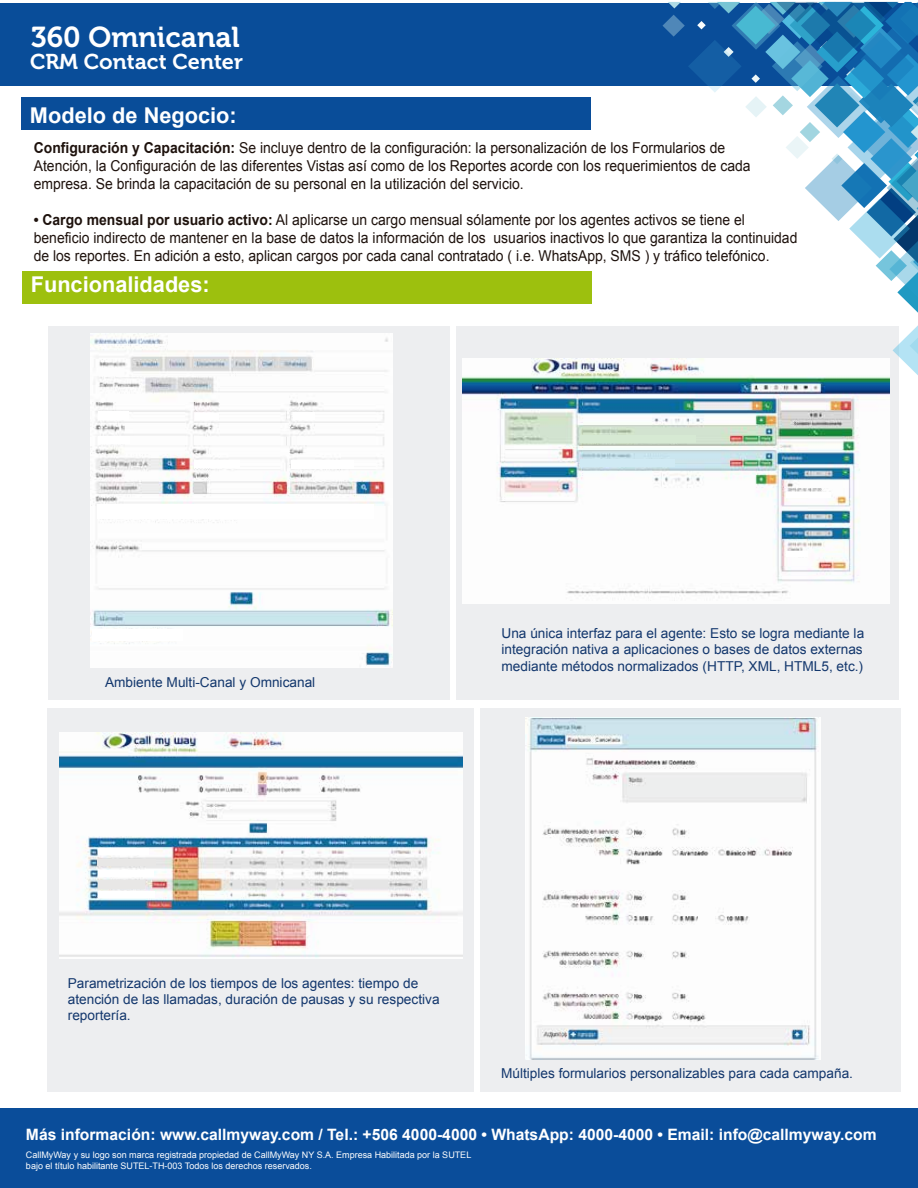
<style>
.page{position:relative;width:918px;height:1188px;background:#fff}
.page>*{position:absolute;margin:0;border:0;box-sizing:border-box;transform-origin:0 0}
.t1{font:28.65px "Museo 700";color:#fff}
.t2{font:700 21.75px "Arial";color:#fff}
.t3{font:21.3px "Museo 700";color:#fff}
.t4{font:700 15.6px "Arial";color:#fff}
.t5{font:15px/18px "Arial";color:#1e120d;scale:.93 1}
.t6{font:13.65px/16.4px "Arial";color:#13376d}
.t7{font:9px/10.8px "Arial";color:#fff}
.s1{font-weight:700}
</style>
<div class="page">
<div style="left:456px;top:326px;width:443px;height:374px;background:#edeef0"></div>
<div style="left:0;top:1108px;width:918px;height:80px;background:#0a4d9a"></div>
<div style="left:0;top:3px;width:918px;height:83px;background:#094d99"></div>
<svg style="left:663px;top:2px;width:255px;height:311px"></svg>
<svg style="left:893px;top:325px;width:25px;height:50px"></svg>
<div style="left:22px;top:271px;width:570px;height:33px;background:#9dc00e"></div>
<div style="left:21px;top:97px;width:570px;height:33px;background:#094d99"></div>
<div style="left:48px;top:326px;width:402px;height:374px;background:#edeef0"></div>
<div style="left:480px;top:708px;width:421px;height:384px;background:#edeef0"></div>
<div style="left:47px;top:708px;width:427px;height:384px;background:#edeef0"></div>
<img style="left:462px;top:359px;width:427px;height:244px">
<img style="left:90px;top:334px;width:302px;height:333px">
<div style="left:93px;top:630px;width:90px;height:11px;background:#fff"></div>
<div style="left:98px;top:504px;width:276px;height:15px;background:#fff"></div>
<div style="left:291px;top:460px;width:63px;height:8px;background:#fff"></div>
<div style="left:98px;top:412px;width:31px;height:8px;background:#fff"></div>
<div style="left:195px;top:413px;width:24px;height:7px;background:#fff"></div>
<div style="left:293px;top:412px;width:22px;height:8px;background:#fff"></div>
<div style="left:99px;top:436px;width:31px;height:8px;background:#fff"></div>
<div style="left:195px;top:460px;width:45px;height:8px;background:#fff"></div>
<img style="left:526px;top:717px;width:295px;height:342px">
<img style="left:60px;top:733px;width:403px;height:225px">
<div style="left:98px;top:859px;width:58px;height:7px;background:#e8e7e6"></div>
<div style="left:99px;top:870px;width:55px;height:6px;background:#fff"></div>
<div style="left:99px;top:880px;width:46px;height:8px;background:#e8e7e6"></div>
<div style="left:98px;top:891px;width:57px;height:7px;background:#fff"></div>
<div style="left:99px;top:849px;width:50px;height:6px;background:#fff"></div>
<div style="left:580px;top:435px;width:115px;height:8px;background:#d6e9d3"></div>
<div style="left:580px;top:460px;width:95px;height:7px;background:#d0eaf4"></div>
<div style="left:786px;top:492px;width:45px;height:6px;background:#fff"></div>
<div style="left:786px;top:552px;width:22px;height:5px;background:#fff"></div>
<h1 class="t1" style="left:31px;top:21px;width:210px">360 Omnicanal</h1>
<h3 class="t3" style="left:30px;top:50px;width:215px">CRM Contact Center</h3>
<h2 class="t2" style="left:30px;top:101px;width:208px">Modelo de Negocio:</h2>
<p class="t5" style="left:34px;top:139px;width:772px"><span class="s1">Configuración y Capacitación:</span> Se incluye dentro de la configuración: la personalización de los Formularios de<br>Atención, la Configuración de las diferentes Vistas así como de los Reportes acorde con los requerimientos de cada empresa. Se brinda la capacitación de su personal en la utilización del servicio.</p>
<p class="t5" style="left:34px;top:211px;width:823px"><span class="s1">• Cargo mensual por usuario activo:</span> Al aplicarse un cargo mensual sólamente por los agentes activos se tiene el beneficio indirecto de mantener en la base de datos la información de los usuarios inactivos lo que garantiza la continuidad de los reportes. En adición a esto, aplican cargos por cada canal contratado ( i.e. WhatsApp, SMS ) y tráfico telefónico.</p>
<h2 class="t2" style="left:31px;top:270px;width:181px">Funcionalidades:</h2>
<p class="t6" style="left:105px;top:674px;width:212px">Ambiente Multi-Canal y Omnicanal</p>
<p class="t6" style="left:502px;top:625px;width:364px;text-align:justify">Una única interfaz para el agente: Esto se logra mediante la integración nativa a aplicaciones o bases de datos externas mediante métodos normalizados (HTTP, XML, HTML5, etc.)</p>
<p class="t6" style="left:68px;top:975px;width:373px">Parametrización de los tiempos de los agentes: tiempo de atención de las llamadas, duración de pausas y su respectiva reportería.</p>
<p class="t6" style="left:501px;top:1065px;width:354px">Múltiples formularios personalizables para cada campaña.</p>
<p class="t4" style="left:26px;top:1124px;width:852px">Más información: www.callmyway.com / Tel.: +506 4000-4000 • WhatsApp: 4000-4000 • Email: info@callmyway.com</p>
<p class="t7" style="left:26px;top:1150px;width:447px">CallMyWay y su logo son marca registrada propiedad de CallMyWay NY S.A. Empresa Habilitada por la SUTEL bajo el título habilitante SUTEL-TH-003 Todos los derechos reservados.</p>
</div>
